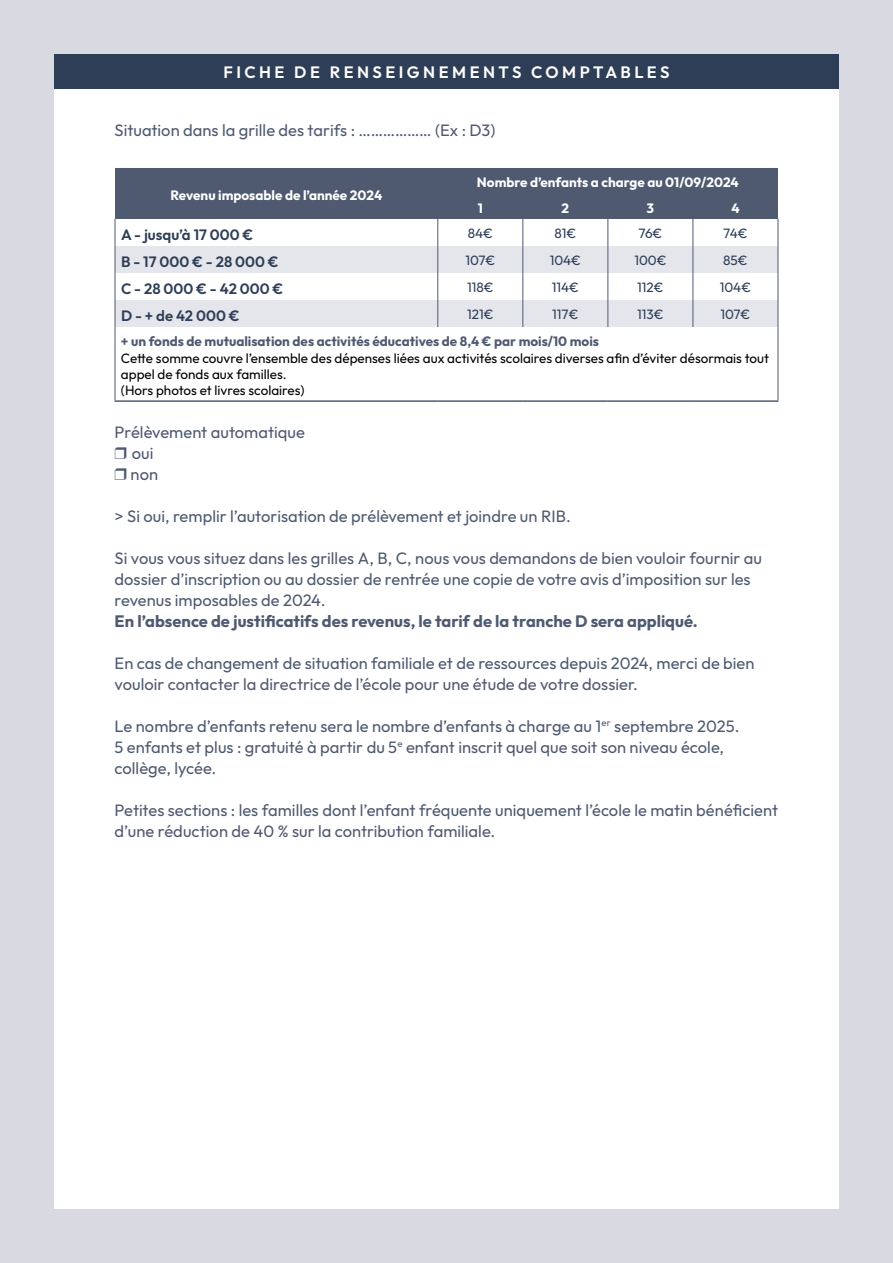
<style>
.page{position:relative;width:893px;height:1263px;background:#d8d9e1}
.page>*{position:absolute;margin:0;border:0;box-sizing:border-box;transform-origin:0 0}
.t1{font:16.5px/21px "Outfit";color:#4f5a71}
.t2{font:700 16.5px "Outfit";color:#4f5a71}
.t3{font:600 16.5px "Outfit";letter-spacing:.21em;color:#fff}
.t4{font:600 15px "Outfit";color:#2e3e57}
.t5{font:13.5px/16.2px "Outfit";color:#000}
.t6{font:700 13.5px/25.5px "Outfit";color:#fff}
.t7{font:700 13.5px "Outfit";color:#4f5a71}
.t8{font:13.5px "Outfit";color:#2e3e57}
</style>
<div class="page">
<div style="left:54px;top:79px;width:785px;height:1130px;background:#fff"></div>
<div style="left:54px;top:54px;width:785px;height:34px;background:#2e3e57"></div>
<svg style="left:115px;top:168px;width:664px;height:159px"></svg>
<hr style="left:115px;top:327px;width:1px;height:73px;background:#4f5a71">
<hr style="left:778px;top:327px;width:1px;height:73px;background:#4f5a71">
<hr style="left:115px;top:400px;width:323px;height:2px;background:#4f5a71">
<hr style="left:438px;top:400px;width:85px;height:2px;background:#4f5a71">
<hr style="left:523px;top:400px;width:85px;height:2px;background:#4f5a71">
<hr style="left:608px;top:400px;width:85px;height:2px;background:#4f5a71">
<hr style="left:693px;top:400px;width:85px;height:2px;background:#4f5a71">
<p class="t3" style="left:224px;top:62px;width:447px">FICHE DE RENSEIGNEMENTS COMPTABLES</p>
<p class="t1" style="left:115px;top:119px;width:382px">Situation dans la grille des tarifs : ……………… (Ex : D3)</p>
<p class="t6" style="left:170px;top:182px;width:213px">Revenu imposable de l’année 2024</p>
<p class="t6" style="left:477px;top:170px;width:263px">Nombre d’enfants a charge au 01/09/2024<br>1</p>
<p class="t6" style="left:562px;top:195px;width:9px">2</p>
<p class="t6" style="left:647px;top:195px;width:9px">3</p>
<p class="t6" style="left:731px;top:195px;width:10px">4</p>
<p class="t4" style="left:121px;top:225px;width:134px">A - jusqu’à 17 000 €</p>
<p class="t8" style="left:468px;top:225px;width:27px">84€</p>
<p class="t8" style="left:555px;top:225px;width:23px">81€</p>
<p class="t8" style="left:638px;top:225px;width:26px">76€</p>
<p class="t8" style="left:723px;top:225px;width:26px">74€</p>
<p class="t4" style="left:121px;top:252px;width:159px">B - 17 000 € - 28 000 €</p>
<p class="t8" style="left:465px;top:252px;width:31px">107€</p>
<p class="t8" style="left:550px;top:252px;width:33px">104€</p>
<p class="t8" style="left:634px;top:252px;width:34px">100€</p>
<p class="t8" style="left:723px;top:252px;width:26px">85€</p>
<p class="t4" style="left:121px;top:279px;width:164px">C - 28 000 € - 42 000 €</p>
<p class="t8" style="left:467px;top:279px;width:28px">118€</p>
<p class="t8" style="left:552px;top:279px;width:29px">114€</p>
<p class="t8" style="left:637px;top:279px;width:28px">112€</p>
<p class="t8" style="left:720px;top:279px;width:33px">104€</p>
<p class="t4" style="left:121px;top:306px;width:120px">D - + de 42 000 €</p>
<p class="t8" style="left:467px;top:306px;width:28px">121€</p>
<p class="t8" style="left:552px;top:306px;width:28px">117€</p>
<p class="t8" style="left:637px;top:306px;width:28px">113€</p>
<p class="t8" style="left:720px;top:306px;width:31px">107€</p>
<p class="t7" style="left:121px;top:333px;width:480px">+ un fonds de mutualisation des activités éducatives de 8,4 € par mois/10 mois</p>
<p class="t5" style="left:121px;top:349px;width:650px">Cette somme couvre l’ensemble des dépenses liées aux activités scolaires diverses afin d’éviter désormais tout appel de fonds aux familles.<br>(Hors photos et livres scolaires)</p>
<p class="t1" style="left:131px;top:421px;width:176px;text-indent:-16px">Prélèvement automatique oui<br>non</p>
<p class="t1" style="left:115px;top:505px;width:458px">&gt; Si oui, remplir l’autorisation de prélèvement et joindre un RIB.</p>
<p class="t1" style="left:115px;top:547px;width:649px">Si vous vous situez dans les grilles A, B, C, nous vous demandons de bien vouloir fournir au dossier d’inscription ou au dossier de rentrée une copie de votre avis d’imposition sur les revenus imposables de 2024.</p>
<p class="t2" style="left:115px;top:611px;width:585px">En l’absence de justificatifs des revenus, le tarif de la tranche D sera appliqué.</p>
<p class="t1" style="left:115px;top:652px;width:641px">En cas de changement de situation familiale et de ressources depuis 2024, merci de bien vouloir contacter la directrice de l’école pour une étude de votre dossier.</p>
<p class="t1" style="left:115px;top:715px;width:626px">Le nombre d’enfants retenu sera le nombre d’enfants à charge au 1<sup>er</sup> septembre 2025.<br>5 enfants et plus : gratuité à partir du 5<sup>e</sup> enfant inscrit quel que soit son niveau école, collège, lycée.</p>
<p class="t1" style="left:115px;top:799px;width:665px">Petites sections : les familles dont l’enfant fréquente uniquement l’école le matin bénéficient d’une réduction de 40 % sur la contribution familiale.</p>
</div>
